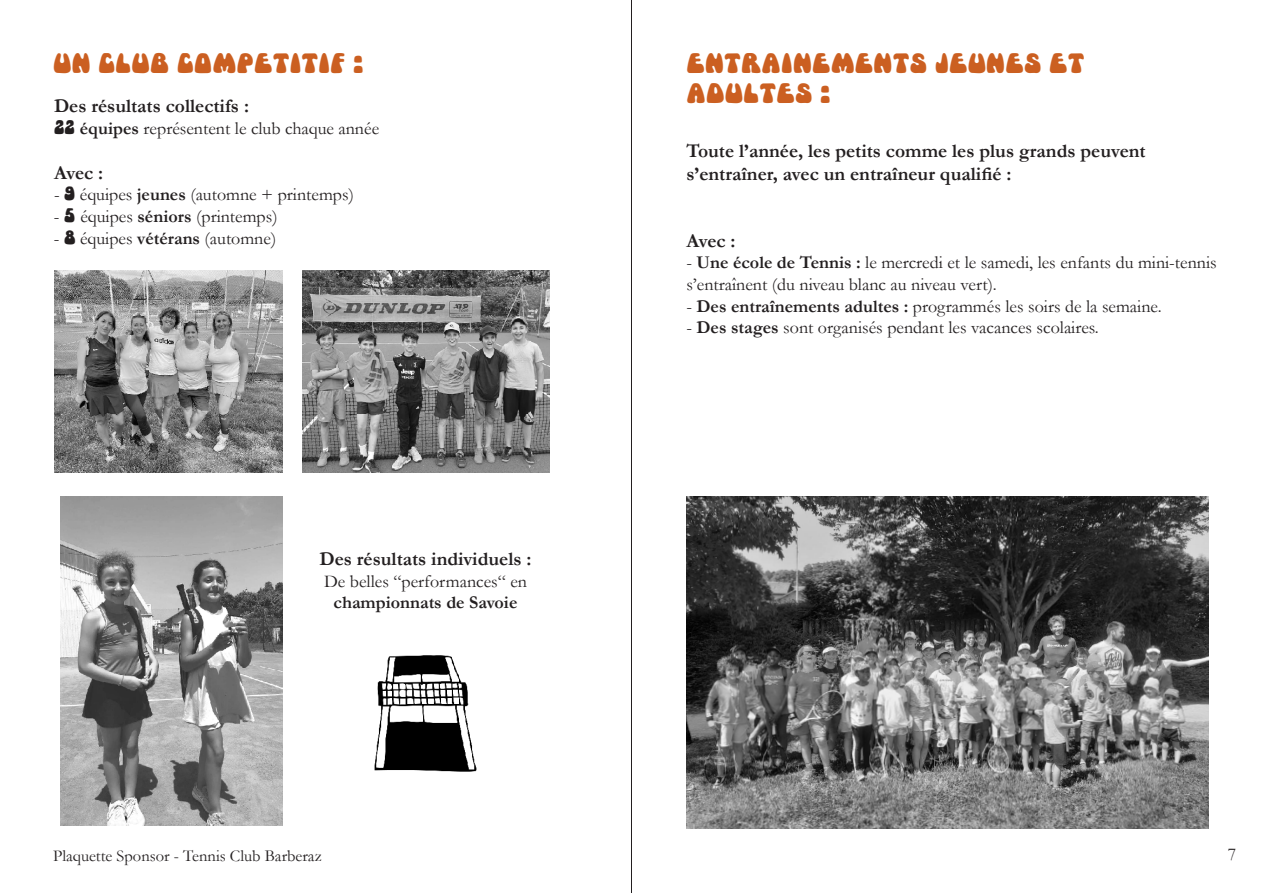
<style>
.page{position:relative;width:1263px;height:893px;background:#fff}
.page>*{position:absolute;margin:0;border:0;box-sizing:border-box;transform-origin:0 0}
.t1{font:25.5px/30.6px "Mama";color:#cb5f21}
.t2{font:700 19.5px/23.4px "Garamond";color:#231f20}
.t3{font:18px/21.6px "Garamond";color:#231f20}
.t4{font:700 18px "Garamond";color:#231f20}
.t5{font:16.5px "Garamond";color:#231f20}
.s1{font-family:"Mama"}
.s2{font-weight:700}
</style>
<div class="page">
<hr style="left:631px;top:0;width:1px;height:893px;background:#231f20">
<img style="left:686px;top:497px;width:523px;height:331px">
<img style="left:374px;top:655px;width:103px;height:117px">
<img style="left:54px;top:270px;width:229px;height:202px">
<img style="left:302px;top:270px;width:247px;height:202px">
<img style="left:61px;top:496px;width:222px;height:330px">
<h1 class="t1" style="left:53px;top:50px;width:312px">UN CLUB COMPETITIF :</h1>
<h1 class="t1" style="left:686px;top:50px;width:400px">ENTRAINEMENTS JEUNES ET<br>ADULTES :</h1>
<p class="t2" style="left:54px;top:94px;width:197px">Des résultats collectifs :</p>
<p class="t3" style="left:54px;top:117px;width:327px"><span class="s1">22</span> <span class="s2">équipes</span> représentent le club chaque année</p>
<p class="t2" style="left:54px;top:161px;width:51px">Avec :</p>
<p class="t3" style="left:54px;top:184px;width:301px">- <span class="s1">9</span> équipes <span class="s2">jeunes</span> (automne + printemps)</p>
<p class="t3" style="left:54px;top:205px;width:225px">- <span class="s1">5</span> équipes <span class="s2">séniors</span> (printemps)</p>
<p class="t3" style="left:54px;top:227px;width:224px">- <span class="s1">8</span> équipes <span class="s2">vétérans</span> (automne)</p>
<p class="t2" style="left:686px;top:139px;width:461px">Toute l’année, les petits comme les plus grands peuvent s’entraîner, avec un entraîneur qualifié :</p>
<p class="t2" style="left:686px;top:229px;width:51px">Avec :</p>
<p class="t3" style="left:686px;top:252px;width:532px">- <span class="s2">Une école de Tennis :</span> le mercredi et le samedi, les enfants du mini-tennis s’entraînent (du niveau blanc au niveau vert).</p>
<p class="t3" style="left:686px;top:295px;width:477px">- <span class="s2">Des entraînements adultes :</span> programmés les soirs de la semaine.</p>
<p class="t3" style="left:686px;top:316px;width:414px">- <span class="s2">Des stages</span> sont organisés pendant les vacances scolaires.</p>
<p class="t2" style="left:319px;top:547px;width:214px">Des résultats individuels :</p>
<p class="t3" style="left:324px;top:570px;width:204px">De belles “performances“ en</p>
<p class="t4" style="left:334px;top:592px;width:185px">championnats de Savoie</p>
<p class="t5" style="left:53px;top:845px;width:270px">Plaquette Sponsor - Tennis Club Barberaz</p>
<p class="t3" style="left:1228px;top:843px;width:10px">7</p>
</div>
